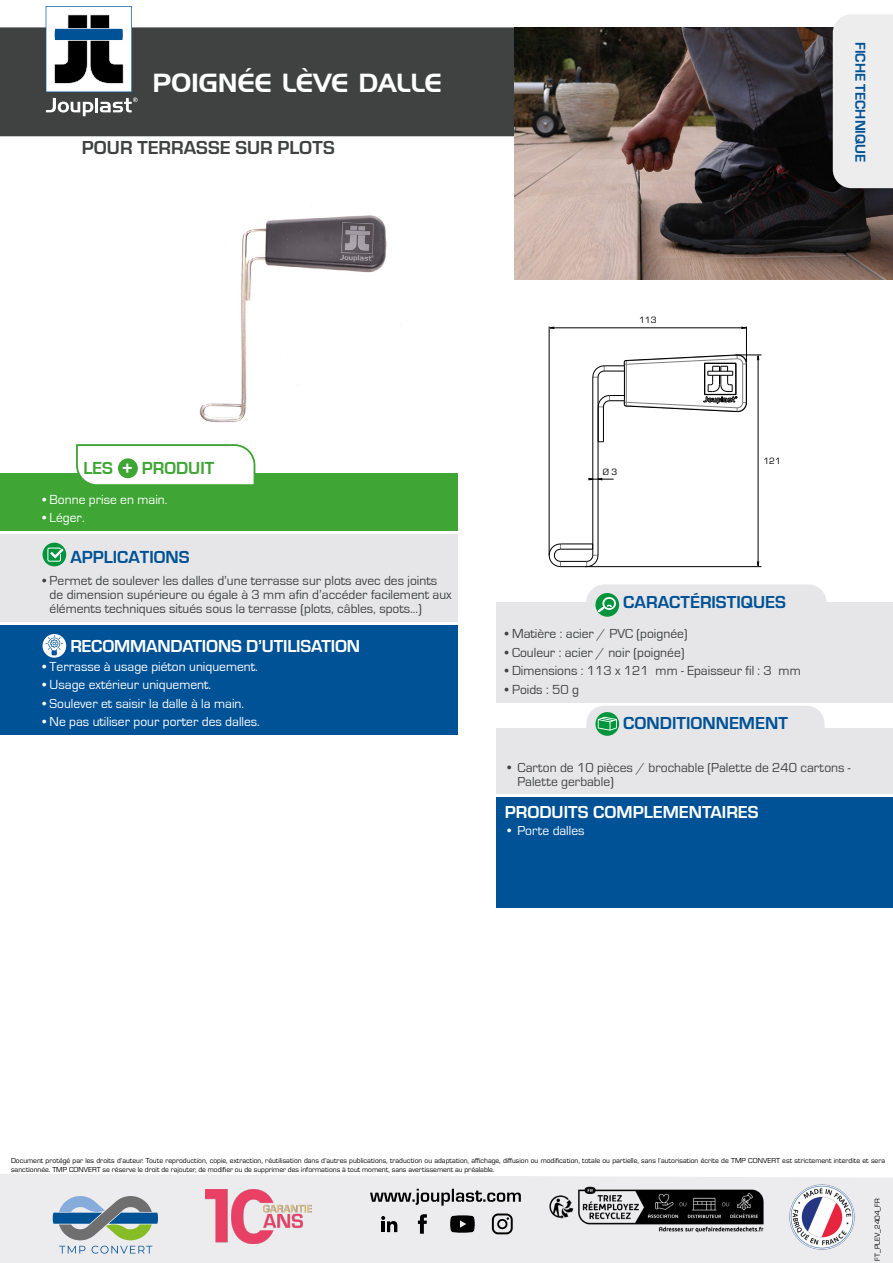
<style>
.page{position:relative;width:893px;height:1263px;background:#fff}
.page>*{position:absolute;margin:0;border:0;box-sizing:border-box;transform-origin:0 0}
.t1{font:25.5px "Handel Gothic BT";color:#fff}
.t2{font:700 19.5px "Eurostile";color:#404141}
.t3{font:700 18px "Eurostile";letter-spacing:-.005em;color:#fff}
.t4{font:700 18px "Eurostile";color:#005297}
.t5{font:700 18px "Eurostile";color:#005297}
.t6{font:700 18px "Eurostile";color:#3fa535}
.t7{font:700 14.7px "Eurostile";color:#005297}
.t8{font:13.5px/14.2px "Eurostile";color:#404141}
.t9{font:13.5px "Eurostile";color:#fff}
.t10{font:13.5px/14.2px "Eurostile";color:#404141}
.t11{font:13.5px "Eurostile";color:#fff}
.t12{font:9.45px "Eurostile";color:#000}
.t13{font:7.5px/9px "Eurostile";color:#000}
.s1{color:#fff}
</style>
<div class="page">
<div style="left:0;top:1174px;width:893px;height:89px;background:#ececee"></div>
<div style="left:0;top:27px;width:615px;height:109px;background:#404141"></div>
<svg style="left:53px;top:1196px;width:105px;height:44px;background:#8aa3a8"></svg>
<svg style="left:59px;top:1246px;width:26px;height:7px"></svg>
<svg style="left:92px;top:1246px;width:60px;height:7px"></svg>
<img style="left:789px;top:1184px;width:66px;height:66px">
<img style="left:205px;top:1189px;width:106px;height:54px">
<svg style="left:370px;top:1189px;width:151px;height:16px;background:#a4a4a5"></svg>
<svg style="left:450px;top:1215px;width:25px;height:18px"></svg>
<svg style="left:381px;top:1216px;width:16px;height:16px"></svg>
<svg style="left:418px;top:1214px;width:9px;height:20px"></svg>
<svg style="left:492px;top:1213px;width:21px;height:21px"></svg>
<img style="left:514px;top:28px;width:379px;height:252px">
<div style="left:830px;top:13px;width:63px;height:184px;background:#000;opacity:.15"></div>
<div style="left:833px;top:14px;width:60px;height:174px;background:#ededed"></div>
<hr style="left:592px;top:377px;width:1px;height:178px;background:#000">
<hr style="left:598px;top:377px;width:1px;height:178px;background:#000">
<hr style="left:603px;top:407px;width:1px;height:35px;background:#000">
<svg style="left:549px;top:543px;width:50px;height:24px"></svg>
<hr style="left:560px;top:549px;width:33px;height:1px;background:#000">
<hr style="left:560px;top:544px;width:33px;height:1px;background:#000">
<svg style="left:588px;top:478px;width:26px;height:2px"></svg>
<hr style="left:758px;top:356px;width:1px;height:209px;background:#000">
<svg style="left:592px;top:354px;width:169px;height:58px"></svg>
<hr style="left:585px;top:566px;width:176px;height:1px;background:#000">
<hr style="left:550px;top:328px;width:196px;height:1px;background:#000">
<hr style="left:549px;top:326px;width:1px;height:229px;background:#000">
<hr style="left:746px;top:326px;width:1px;height:36px;background:#000">
<svg style="left:46px;top:6px;width:92px;height:110px"></svg>
<img style="left:199px;top:215px;width:188px;height:208px">
<img style="left:534px;top:1180px;width:245px;height:59px">
<div style="left:0;top:473px;width:458px;height:58px;background:#3fa535"></div>
<div style="left:0;top:534px;width:458px;height:88px;background:#e6e6e8"></div>
<div style="left:43px;top:543px;width:23px;height:23px;background:#00943c;border-radius:50%"></div>
<svg style="left:47px;top:547px;width:16px;height:15px"></svg>
<div style="left:0;top:625px;width:458px;height:110px;background:#005297"></div>
<svg style="left:43px;top:634px;width:23px;height:24px"></svg>
<svg style="left:46px;top:635px;width:17px;height:20px"></svg>
<svg style="left:76px;top:444px;width:180px;height:41px"></svg>
<div style="left:118px;top:458px;width:20px;height:20px;background:#3fa535;border-radius:50%"></div>
<div style="left:496px;top:602px;width:397px;height:100px;background:#e6e6e8"></div>
<div style="left:586px;top:584px;width:240px;height:37px;background:#e6e6e8;border-radius:18px"></div>
<svg style="left:595px;top:593px;width:24px;height:24px"></svg>
<svg style="left:598px;top:597px;width:18px;height:15px"></svg>
<div style="left:496px;top:728px;width:397px;height:66px;background:#e6e6e8"></div>
<div style="left:586px;top:706px;width:239px;height:41px;background:#e6e6e8;border-radius:18px"></div>
<svg style="left:595px;top:712px;width:24px;height:24px"></svg>
<svg style="left:598px;top:717px;width:19px;height:14px"></svg>
<div style="left:496px;top:798px;width:397px;height:110px;background:#005297"></div>
<h1 class="t1" style="left:152px;top:67px;width:291px">POIGNÉE LÈVE DALLE</h1>
<h2 class="t2" style="left:82px;top:133px;width:254px">POUR TERRASSE SUR PLOTS</h2>
<h3 class="t7" style="left:871px;top:42px;width:122px;rotate:90deg">FICHE TECHNIQUE</h3>
<p class="t12" style="left:639px;top:313px;width:19px">113</p>
<h3 class="t6" style="left:83px;top:459px;width:132px">LES <span class="s1">+</span> PRODUIT</h3>
<h3 class="t9" style="left:43px;top:492px;width:126px">• Bonne prise en main.</h3>
<h3 class="t9" style="left:43px;top:510px;width:44px">• Léger.</h3>
<h3 class="t5" style="left:70px;top:547px;width:121px">APPLICATIONS</h3>
<h3 class="t8" style="left:50px;top:574px;width:404px;text-indent:-7px">• Permet de soulever les dalles d’une terrasse sur plots avec des joints de dimension supérieure ou égale à 3 mm afin d’accéder facilement aux éléments techniques situés sous la terrasse (plots, câbles, spots...)</h3>
<h3 class="t3" style="left:70px;top:633px;width:291px">RECOMMANDATIONS D’UTILISATION</h3>
<h3 class="t9" style="left:43px;top:659px;width:217px">• Terrasse à usage piéton uniquement.</h3>
<h3 class="t9" style="left:43px;top:678px;width:170px">• Usage extérieur uniquement.</h3>
<h3 class="t9" style="left:43px;top:696px;width:203px">• Soulever et saisir la dalle à la main.</h3>
<h3 class="t9" style="left:43px;top:715px;width:219px">• Ne pas utiliser pour porter des dalles.</h3>
<h3 class="t9" style="left:239px;top:715px;width:7px">ll</h3>
<p class="t12" style="left:603px;top:465px;width:16px">Ø 3</p>
<p class="t12" style="left:763px;top:454px;width:19px">121</p>
<h3 class="t4" style="left:623px;top:589px;width:164px">CARACTÉRISTIQUES</h3>
<h3 class="t8" style="left:505px;top:627px;width:184px">• Matière : acier / PVC (poignée)</h3>
<h3 class="t8" style="left:505px;top:645px;width:181px">• Couleur : acier / noir (poignée)</h3>
<h3 class="t8" style="left:505px;top:664px;width:297px">• Dimensions : 113 x 121 mm - Epaisseur fil : 3 mm</h3>
<h3 class="t8" style="left:505px;top:682px;width:75px">• Poids : 50 g</h3>
<h3 class="t4" style="left:623px;top:710px;width:166px">CONDITIONNEMENT</h3>
<h3 class="t10" style="left:517px;top:759px;width:335px;text-indent:-12px">• Carton de 10 pièces / brochable (Palette de 240 cartons -<br>Palette gerbable)</h3>
<h3 class="t3" style="left:505px;top:799px;width:255px">PRODUITS COMPLEMENTAIRES</h3>
<h3 class="t11" style="left:505px;top:821px;width:81px">• Porte dalles</h3>
<p class="t13" style="left:11px;top:1156px;width:875px">Document protégé par les droits d’auteur. Toute reproduction, copie, extraction, réutilisation dans d’autres publications, traduction ou adaptation, affichage, diffusion ou modification, totale ou partielle, sans l’autorisation écrite de TMP CONVERT est strictement interdite et sera sanctionnée. TMP CONVERT se réserve le droit de rajouter, de modifier ou de supprimer des informations à tout moment, sans avertissement au préalable.</p>
<p class="t13" style="left:872px;top:1261px;width:64px;rotate:-90deg">FT_PLEV_2404_FR</p>
</div>
